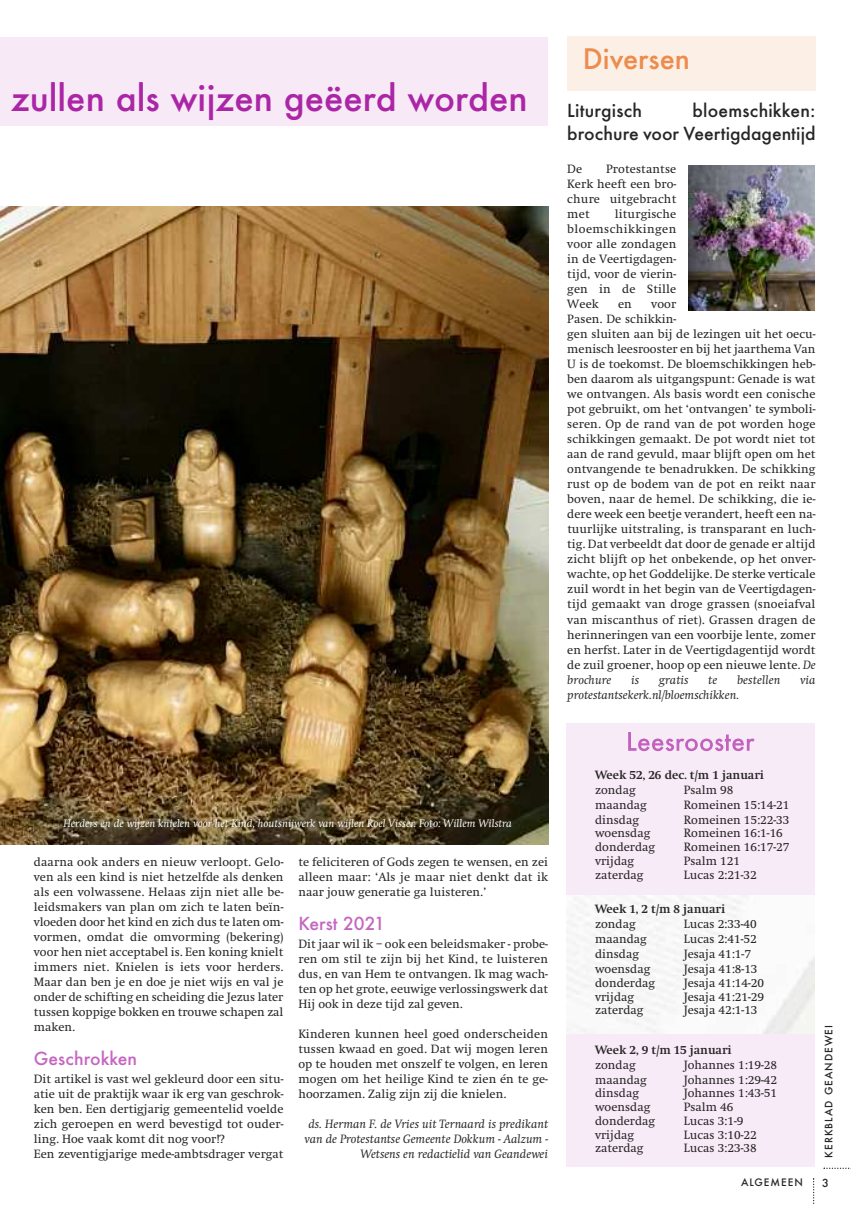
<style>
.page{position:relative;width:851px;height:1205px;background:#fff}
.page>*{position:absolute;margin:0;border:0;box-sizing:border-box;transform-origin:0 0}
.t1{font:500 35px "Futura";color:#ab26a7}
.t2{font:500 27.5px "Futura";color:#ec8c4d}
.t3{font:500 17.5px/22.8px "Futura";letter-spacing:.005em;color:#272526;text-align:right}
.t4{font:500 17.5px "Futura";color:#c467c1}
.t5{font:12.5px/15px "Swift";color:#272526;text-align:justify}
.t6{font:italic 12.5px/15px "Swift";color:#272526;text-align:right}
.t7{font:700 12.5px "Swift";color:#272526}
.t8{font:italic 11.25px "Swift";color:#fff}
.t9{font:500 10.88px "Futura";color:#272526}
.t10{font:500 10px "Futura";letter-spacing:.1em;color:#272526}
.s1{font-style:italic}
</style>
<div class="page">
<svg style="left:823px;top:1167px;width:27px;height:2px"></svg>
<svg style="left:813px;top:1178px;width:1px;height:26px"></svg>
<div style="left:566px;top:723px;width:248px;height:172px;background:#f7ebf7"></div>
<svg style="left:628px;top:732px;width:115px;height:19px"></svg>
<div style="left:566px;top:1034px;width:248px;height:133px;background:#f7ebf7"></div>
<div style="left:0;top:37px;width:548px;height:89px;background:#f7e9f6"></div>
<img style="left:0;top:206px;width:548px;height:639px">
<div style="left:567px;top:36px;width:248px;height:54px;background:#fcefe6"></div>
<img style="left:688px;top:166px;width:126px;height:145px">
<h1 class="t1" style="left:11px;top:78px;width:518px">zullen als wijzen geëerd worden</h1>
<h2 class="t2" style="left:582px;top:43px;width:109px">Diversen</h2>
<h3 class="t3" style="left:567px;top:100px;width:250px">bloemschikken:<br>brochure voor Veertigdagentijd</h3>
<p class="t5" style="left:567px;top:162px;width:16px">De</p>
<h3 class="t3" style="left:567px;top:100px;width:76px">Liturgisch</h3>
<p class="t5" style="left:567px;top:162px;width:110px;text-indent:39px">Protestantse Kerk heeft een bro&shy;chure uitgebracht met</p>
<p class="t5" style="left:567px;top:207px;width:110px;text-indent:47px">liturgische bloemschikkingen voor alle zondagen in de Veertigdagen&shy;tijd, voor de vierin&shy;gen in de Stille Week</p>
<p class="t5" style="left:567px;top:297px;width:250px;text-align:left;text-indent:84px">voor<br>Pasen. De schikkin-<br>gen sluiten aan bij de lezingen uit het oecu&shy;menisch leesrooster en bij het jaarthema Van U is de toekomst. De bloemschikkingen heb&shy;ben daarom als uitgangspunt: Genade is wat we ontvangen. Als basis wordt een conische pot gebruikt, om het ‘ontvangen’ te symboli&shy;seren. Op de rand van de pot worden hoge schikkingen gemaakt. De pot wordt niet tot aan de rand gevuld, maar blijft open om het ontvangende te benadrukken. De schikking rust op de bodem van de pot en reikt naar boven, naar de hemel. De schikking, die ie&shy;dere week een beetje verandert, heeft een na&shy;tuurlijke uitstraling, is transparant en luch&shy;tig. Dat verbeeldt dat door de genade er altijd zicht blijft op het onbekende, op het onver&shy;wachte, op het Goddelijke. De sterke verticale zuil wordt in het begin van de Veertigdagen&shy;tijd gemaakt van droge grassen (snoeiafval van miscanthus of riet). Grassen dragen de herinneringen van een voorbije lente, zomer en herfst. Later in de Veertigdagentijd wordt de zuil groener, hoop op een nieuwe lente. <span class="s1">De brochure</span></p>
<p class="t5" style="left:618px;top:297px;width:15px">en</p>
<p class="t6" style="left:631px;top:672px;width:10px">is</p>
<p class="t6" style="left:658px;top:672px;width:31px">gratis</p>
<p class="t6" style="left:708px;top:672px;width:11px">te</p>
<p class="t6" style="left:737px;top:672px;width:45px">bestellen</p>
<p class="t6" style="left:799px;top:672px;width:17px">via</p>
<p class="t6" style="left:567px;top:687px;width:173px">protestantsekerk.nl/bloemschikken.</p>
<p class="t8" style="left:63px;top:816px;width:450px">Herders en de wijzen knielen voor het Kind, houtsnijwerk van wijlen Roel Visser. Foto: Willem Wilstra</p>
<p class="t5" style="left:34px;top:854px;width:251px">daarna ook anders en nieuw verloopt. Gelo&shy;ven als een kind is niet hetzelfde als denken als een volwassene. Helaas zijn niet alle be&shy;leidsmakers van plan om zich te laten beïn&shy;vloeden door het kind en zich dus te laten om&shy;vormen, omdat die omvorming (bekering) voor hen niet acceptabel is. Een koning knielt immers niet. Knielen is iets voor herders.<br>Maar dan ben je en doe je niet wijs en val je onder de schifting en scheiding die Jezus later tussen koppige bokken en trouwe schapen zal maken.</p>
<h3 class="t4" style="left:34px;top:1049px;width:105px">Geschrokken</h3>
<p class="t5" style="left:34px;top:1071px;width:251px;text-align:left">Dit artikel is vast wel gekleurd door een situ&shy;atie uit de praktijk waar ik erg van geschrok&shy;ken ben. Een dertigjarig gemeentelid voelde zich geroepen en werd bevestigd tot ouder&shy;ling. Hoe vaak komt dit nog voor!?<br>Een zeventigjarige mede-ambtsdrager vergat</p>
<p class="t5" style="left:298px;top:854px;width:251px">te feliciteren of Gods zegen te wensen, en zei alleen maar: ‘Als je maar niet denkt dat ik naar jouw generatie ga luisteren.’</p>
<h3 class="t4" style="left:298px;top:914px;width:88px">Kerst 2021</h3>
<p class="t5" style="left:298px;top:936px;width:251px">Dit jaar wil ik – ook een beleidsmaker - probe&shy;ren om stil te zijn bij het Kind, te luisteren dus, en van Hem te ontvangen. Ik mag wach&shy;ten op het grote, eeuwige verlossingswerk dat Hij ook in deze tijd zal geven.</p>
<p class="t5" style="left:298px;top:1026px;width:251px">Kinderen kunnen heel goed onderscheiden tussen kwaad en goed. Dat wij mogen leren op te houden met onszelf te volgen, en leren mogen om het heilige Kind te zien én te ge&shy;hoorzamen. Zalig zijn zij die knielen.</p>
<p class="t6" style="left:304px;top:1116px;width:245px">ds. Herman F. de Vries uit Ternaard is predikant van de Protestantse Gemeente Dokkum - Aalzum -<br>Wetsens en redactielid van Geandewei</p>
<p class="t7" style="left:595px;top:767px;width:170px">Week 52, 26 dec. t/m 1 januari</p>
<p class="t5" style="left:595px;top:782px;width:42px">zondag</p>
<p class="t5" style="left:683px;top:782px;width:51px">Psalm 98</p>
<p class="t5" style="left:595px;top:797px;width:53px">maandag</p>
<p class="t5" style="left:683px;top:797px;width:107px">Romeinen 15:14-21</p>
<p class="t5" style="left:595px;top:812px;width:45px">dinsdag</p>
<p class="t5" style="left:683px;top:812px;width:107px">Romeinen 15:22-33</p>
<p class="t5" style="left:595px;top:825px;width:57px">woensdag</p>
<p class="t5" style="left:683px;top:825px;width:101px">Romeinen 16:1-16</p>
<p class="t5" style="left:595px;top:839px;width:62px">donderdag</p>
<p class="t5" style="left:683px;top:839px;width:107px">Romeinen 16:17-27</p>
<p class="t5" style="left:595px;top:853px;width:41px">vrijdag</p>
<p class="t5" style="left:683px;top:853px;width:58px">Psalm 121</p>
<p class="t5" style="left:595px;top:867px;width:50px">zaterdag</p>
<p class="t5" style="left:683px;top:867px;width:74px">Lucas 2:21-32</p>
<p class="t7" style="left:595px;top:901px;width:132px">Week 1, 2 t/m 8 januari</p>
<p class="t5" style="left:595px;top:916px;width:42px">zondag</p>
<p class="t5" style="left:683px;top:916px;width:74px">Lucas 2:33-40</p>
<p class="t5" style="left:595px;top:931px;width:53px">maandag</p>
<p class="t5" style="left:683px;top:931px;width:74px">Lucas 2:41-52</p>
<p class="t5" style="left:595px;top:946px;width:45px">dinsdag</p>
<p class="t5" style="left:683px;top:946px;width:69px">Jesaja 41:1-7</p>
<p class="t5" style="left:595px;top:961px;width:57px">woensdag</p>
<p class="t5" style="left:683px;top:961px;width:75px">Jesaja 41:8-13</p>
<p class="t5" style="left:595px;top:975px;width:62px">donderdag</p>
<p class="t5" style="left:683px;top:975px;width:82px">Jesaja 41:14-20</p>
<p class="t5" style="left:595px;top:989px;width:41px">vrijdag</p>
<p class="t5" style="left:683px;top:989px;width:82px">Jesaja 41:21-29</p>
<p class="t5" style="left:595px;top:1002px;width:50px">zaterdag</p>
<p class="t5" style="left:683px;top:1002px;width:75px">Jesaja 42:1-13</p>
<p class="t7" style="left:595px;top:1042px;width:138px">Week 2, 9 t/m 15 januari</p>
<p class="t5" style="left:595px;top:1057px;width:42px">zondag</p>
<p class="t5" style="left:683px;top:1057px;width:95px">Johannes 1:19-28</p>
<p class="t5" style="left:595px;top:1072px;width:53px">maandag</p>
<p class="t5" style="left:683px;top:1072px;width:95px">Johannes 1:29-42</p>
<p class="t5" style="left:595px;top:1085px;width:45px">dinsdag</p>
<p class="t5" style="left:683px;top:1085px;width:95px">Johannes 1:43-51</p>
<p class="t5" style="left:595px;top:1099px;width:57px">woensdag</p>
<p class="t5" style="left:683px;top:1099px;width:51px">Psalm 46</p>
<p class="t5" style="left:595px;top:1113px;width:62px">donderdag</p>
<p class="t5" style="left:683px;top:1113px;width:61px">Lucas 3:1-9</p>
<p class="t5" style="left:595px;top:1127px;width:41px">vrijdag</p>
<p class="t5" style="left:683px;top:1127px;width:74px">Lucas 3:10-22</p>
<p class="t5" style="left:595px;top:1140px;width:50px">zaterdag</p>
<p class="t5" style="left:683px;top:1140px;width:74px">Lucas 3:23-38</p>
<p class="t10" style="left:823px;top:1157px;width:134px;rotate:-90deg">KERKBLAD GEANDEWEI</p>
<p class="t10" style="left:740px;top:1176px;width:63px">ALGEMEEN</p>
<p class="t9" style="left:821px;top:1177px;width:8px">3</p>
</div>
